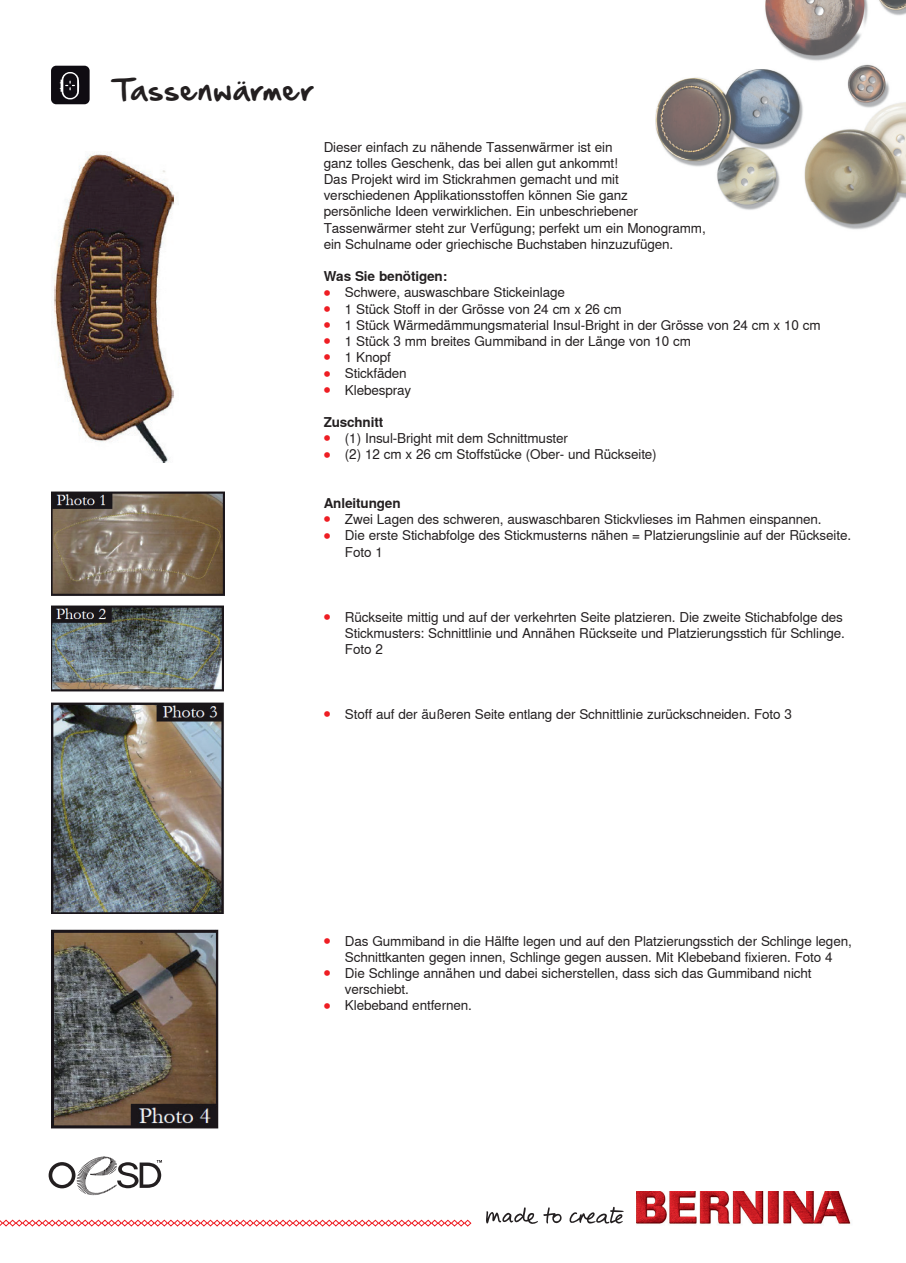
<style>
.page{position:relative;width:906px;height:1263px;background:#fff}
.page>*{position:absolute;margin:0;border:0;box-sizing:border-box;transform-origin:0 0}
.t1{font:27px "Hand Of Sean";letter-spacing:.025em;color:#231f20}
.t2{font:13.5px/16.2px "Nimbus Sans Global";letter-spacing:-.01em;color:#231f20}
.t3{font:700 13.5px "Nimbus Sans Global";letter-spacing:-.01em;color:#231f20}
.s1{font-weight:700}
.s2{font-weight:700;font-size:12px;color:#ee1d23}
</style>
<div class="page">
<svg style="left:0;top:1219px;width:471px;height:8px"></svg>
<img style="left:655px;top:0;width:251px;height:230px">
<img style="left:636px;top:1191px;width:215px;height:33px">
<svg style="left:486px;top:1207px;width:138px;height:17px"></svg>
<svg style="left:839px;top:1191px;width:12px;height:22px"></svg>
<div style="left:51px;top:66px;width:39px;height:38px;background:#0f0c12;border-radius:5px"></div>
<svg style="left:60px;top:72px;width:19px;height:27px"></svg>
<svg style="left:49px;top:1156px;width:113px;height:39px"></svg>
<img style="left:54px;top:154px;width:121px;height:308px">
<img style="left:51px;top:492px;width:173px;height:104px">
<img style="left:51px;top:605px;width:172px;height:86px">
<img style="left:51px;top:702px;width:173px;height:211px">
<img style="left:51px;top:929px;width:168px;height:200px">
<h1 class="t1" style="left:114px;top:65px;width:201px">Tassenwärmer</h1>
<p class="t2" style="left:324px;top:139px;width:383px">Dieser einfach zu nähende Tassenwärmer ist ein<br>ganz tolles Geschenk, das bei allen gut ankommt!<br>Das Projekt wird im Stickrahmen gemacht und mit verschiedenen Applikationsstoffen können Sie ganz<br>persönliche Ideen verwirklichen. Ein unbeschriebener Tassenwärmer steht zur Verfügung; perfekt um ein Monogramm, ein Schulname oder griechische Buchstaben hinzuzufügen.</p>
<p class="t2" style="left:324px;top:268px;width:498px"><span class="s1">Was Sie benötigen:<br></span><span class="s2">⦁</span> Schwere, auswaschbare Stickeinlage<br><span class="s2">⦁</span> 1 Stück Stoff in der Grösse von 24 cm x 26 cm<br><span class="s2">⦁</span> 1 Stück Wärmedämmungsmaterial Insul-Bright in der Grösse von 24 cm x 10 cm <span class="s2">⦁</span> 1 Stück 3 mm breites Gummiband in der Länge von 10 cm<br><span class="s2">⦁</span> 1 Knopf<br><span class="s2">⦁</span> Stickfäden<br><span class="s2">⦁</span> Klebespray</p>
<p class="t2" style="left:324px;top:414px;width:335px"><span class="s1">Zuschnitt<br></span><span class="s2">⦁</span> (1) Insul-Bright mit dem Schnittmuster<br><span class="s2">⦁</span> (2) 12 cm x 26 cm Stoffstücke (Ober- und Rückseite)</p>
<p class="t3" style="left:324px;top:495px;width:79px">Anleitungen</p>
<p class="t2" style="left:324px;top:511px;width:499px"><span class="s2">⦁</span> Zwei Lagen des schweren, auswaschbaren Stickvlieses im Rahmen einspannen.</p>
<p class="t2" style="left:324px;top:528px;width:529px"><span class="s2">⦁</span> Die erste Stichabfolge des Stickmusterns nähen = Platzierungslinie auf der Rückseite.</p>
<p class="t2" style="left:345px;top:544px;width:39px">Foto 1</p>
<p class="t2" style="left:345px;top:609px;width:501px;text-indent:-21px"><span class="s2">⦁</span> Rückseite mittig und auf der verkehrten Seite platzieren. Die zweite Stichabfolge des<br>Stickmusters: Schnittlinie und Annähen Rückseite und Platzierungsstich für Schlinge.<br>Foto 2</p>
<p class="t2" style="left:324px;top:706px;width:470px"><span class="s2">⦁</span> Stoff auf der äußeren Seite entlang der Schnittlinie zurückschneiden. Foto 3</p>
<p class="t2" style="left:324px;top:933px;width:529px"><span class="s2">⦁</span> Das Gummiband in die Hälfte legen und auf den Platzierungsstich der Schlinge legen,</p>
<p class="t2" style="left:345px;top:949px;width:489px">Schnittkanten gegen innen, Schlinge gegen aussen. Mit Klebeband fixieren. Foto 4</p>
<p class="t2" style="left:324px;top:965px;width:489px"><span class="s2">⦁</span> Die Schlinge annähen und dabei sicherstellen, dass sich das Gummiband nicht</p>
<p class="t2" style="left:345px;top:981px;width:65px">verschiebt.</p>
<p class="t2" style="left:324px;top:997px;width:150px"><span class="s2">⦁</span> Klebeband entfernen.</p>
</div>
